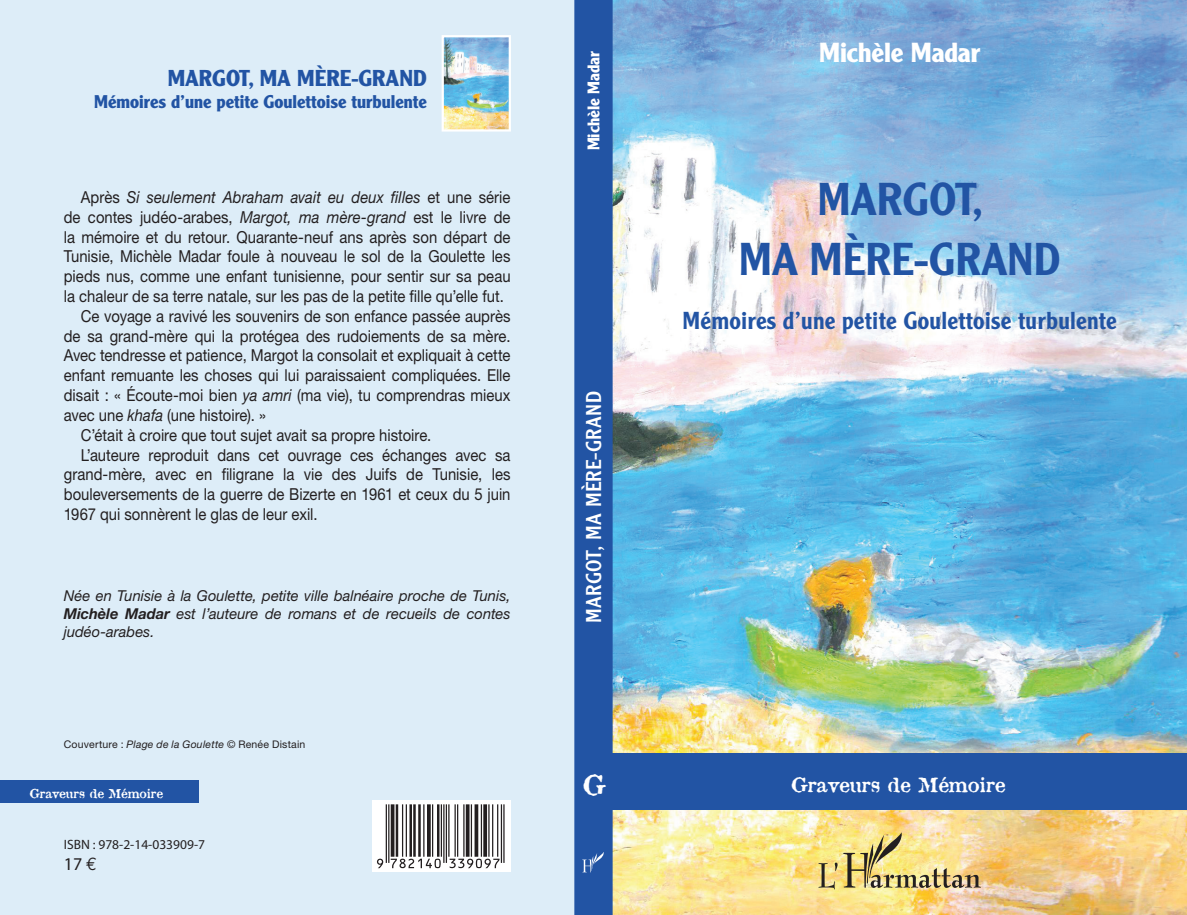
<style>
.page{position:relative;width:1187px;height:915px;background:#fff}
.page>*{position:absolute;margin:0;border:0;box-sizing:border-box;transform-origin:0 0}
.t1{font:500 45px/60px "Clearface Gothic LT Std";color:#2254a4;text-align:center}
.t2{font:700 27px "Clearface Gothic LT Std";letter-spacing:-.005em;color:#fff}
.t3{font:27px "Attic";color:#fff}
.t4{font:500 24px "Clearface Gothic LT Std";letter-spacing:.01em;color:#2254a4}
.t5{font:700 22.5px "Clearface Gothic LT Std";color:#2254a4}
.t6{font:21px "Clearface Gothic LT Std";letter-spacing:.005em;color:#fff}
.t7{font:19.5px "Attic";color:#fff}
.t8{font:700 18px "Clearface Gothic LT Std";color:#2254a4}
.t9{font:18px "Myriad Pro";color:#231f20}
.t10{font:16.5px "Helvetica Neue LT Std";color:#231f20;scale:.9 1}
.t11{font:italic 16.5px "Helvetica Neue LT Std";letter-spacing:.01em;color:#231f20;scale:.9 1}
.t12{font:700 16.5px "Clearface Gothic LT Std";color:#fff}
.t13{font:italic 15px/18px "Helvetica Neue LT Std";color:#231f20;text-align:justify}
.t14{font:13.5px "Myriad Pro";color:#231f20}
.t15{font:12.15px "Attic";color:#fff}
.t16{font:10.5px "Helvetica Neue LT Std";letter-spacing:.02em;color:#231f20}
.s1{font-style:normal}
.s2{font-style:italic}
.s3{font-weight:700}
.s4{font-family:"Euro Mono Std"}
</style>
<div class="page">
<img style="left:612px;top:0;width:574px;height:914px">
<div style="left:0;top:0;width:576px;height:914px;background:#ddedf8"></div>
<svg style="left:372px;top:800px;width:139px;height:72px;background:#e7e6e7"></svg>
<div style="left:574px;top:0;width:38px;height:914px;background:#2254a4"></div>
<img style="left:441px;top:35px;width:70px;height:96px">
<div style="left:612px;top:753px;width:574px;height:56px;background:#2254a4"></div>
<img style="left:818px;top:831px;width:162px;height:58px">
<div style="left:0;top:779px;width:199px;height:23px;background:#2254a4"></div>
<svg style="left:582px;top:852px;width:22px;height:20px"></svg>
<hr style="left:503px;top:804px;width:1px;height:58px;background:#231f20">
<hr style="left:501px;top:804px;width:1px;height:58px;background:#231f20">
<hr style="left:497px;top:804px;width:1px;height:52px;background:#231f20">
<hr style="left:492px;top:804px;width:1px;height:52px;background:#231f20">
<hr style="left:488px;top:804px;width:1px;height:52px;background:#231f20">
<svg style="left:483px;top:804px;width:4px;height:52px"></svg>
<hr style="left:481px;top:804px;width:1px;height:52px;background:#231f20">
<svg style="left:474px;top:804px;width:4px;height:52px"></svg>
<hr style="left:471px;top:804px;width:1px;height:52px;background:#231f20">
<hr style="left:466px;top:804px;width:3px;height:52px;background:#231f20">
<hr style="left:463px;top:804px;width:1px;height:52px;background:#231f20">
<hr style="left:457px;top:804px;width:1px;height:52px;background:#231f20">
<hr style="left:454px;top:804px;width:2px;height:52px;background:#231f20">
<hr style="left:448px;top:804px;width:1px;height:52px;background:#231f20">
<hr style="left:446px;top:804px;width:1px;height:58px;background:#231f20">
<hr style="left:443px;top:804px;width:1px;height:58px;background:#231f20">
<hr style="left:441px;top:804px;width:1px;height:52px;background:#231f20">
<hr style="left:437px;top:804px;width:2px;height:52px;background:#231f20">
<hr style="left:432px;top:804px;width:1px;height:52px;background:#231f20">
<hr style="left:427px;top:804px;width:3px;height:52px;background:#231f20">
<hr style="left:423px;top:804px;width:1px;height:52px;background:#231f20">
<hr style="left:418px;top:804px;width:2px;height:52px;background:#231f20">
<hr style="left:413px;top:804px;width:2px;height:52px;background:#231f20">
<hr style="left:409px;top:804px;width:3px;height:52px;background:#231f20">
<hr style="left:405px;top:804px;width:2px;height:52px;background:#231f20">
<hr style="left:402px;top:804px;width:1px;height:52px;background:#231f20">
<hr style="left:395px;top:804px;width:3px;height:52px;background:#231f20">
<svg style="left:390px;top:804px;width:4px;height:52px"></svg>
<hr style="left:388px;top:804px;width:1px;height:58px;background:#231f20">
<hr style="left:385px;top:804px;width:2px;height:58px;background:#231f20">
<svg style="left:377px;top:858px;width:122px;height:9px"></svg>
<h3 class="t5" style="left:168px;top:65px;width:261px">MARGOT, MA MÈRE-GRAND</h3>
<p class="t8" style="left:94px;top:91px;width:334px">Mémoires d’une petite Goulettoise turbulente</p>
<p class="t11" style="left:81px;top:187px;width:479px"><span class="s1">Après</span> Si seulement Abraham avait eu deux lles <span class="s1">et une série</span></p>
<p class="t10" style="left:64px;top:207px;width:498px">de contes judéo-arabes, <span class="s2">Margot, ma mère-grand</span> est le livre de</p>
<p class="t10" style="left:64px;top:227px;width:497px">la mémoire et du retour. Quarante-neuf ans après son départ de</p>
<p class="t10" style="left:64px;top:246px;width:498px">Tunisie, Michèle Madar foule à nouveau le sol de la Goulette les</p>
<p class="t10" style="left:64px;top:266px;width:498px">pieds nus, comme une enfant tunisienne, pour sentir sur sa peau</p>
<p class="t10" style="left:64px;top:286px;width:490px">la chaleur de sa terre natale, sur les pas de la petite lle qu’elle fut.</p>
<p class="t10" style="left:81px;top:306px;width:479px">Ce voyage a ravivé les souvenirs de son enfance passée auprès</p>
<p class="t10" style="left:64px;top:326px;width:498px">de sa grand-mère qui la protégea des rudoiements de sa mère.</p>
<p class="t10" style="left:64px;top:345px;width:498px">Avec tendresse et patience, Margot la consolait et expliquait à cette</p>
<p class="t10" style="left:64px;top:365px;width:498px">enfant remuante les choses qui lui paraissaient compliquées. Elle</p>
<p class="t10" style="left:64px;top:385px;width:498px">disait : « Écoute-moi bien <span class="s2">ya amri</span> (ma vie), tu comprendras mieux</p>
<p class="t10" style="left:64px;top:405px;width:226px">avec une <span class="s2">khafa</span> (une histoire). »</p>
<p class="t10" style="left:81px;top:425px;width:391px">C’était à croire que tout sujet avait sa propre histoire.</p>
<p class="t10" style="left:81px;top:444px;width:479px">L’auteure reproduit dans cet ouvrage ces échanges avec sa</p>
<p class="t10" style="left:64px;top:464px;width:498px">grand-mère, avec en ligrane la vie des Juifs de Tunisie, les</p>
<p class="t10" style="left:64px;top:484px;width:498px">bouleversements de la guerre de Bizerte en 1961 et ceux du 5 juin</p>
<p class="t10" style="left:64px;top:504px;width:283px">1967 qui sonnèrent le glas de leur exil.</p>
<p class="t13" style="left:64px;top:586px;width:448px">Née en Tunisie à la Goulette, petite ville balnéaire proche de Tunis, <span class="s3">Michèle Madar</span> est l’auteure de romans et de recueils de contes judéo-arabes.</p>
<p class="t16" style="left:64px;top:737px;width:243px">Couverture : <span class="s2">Plage de la Goulette</span> © Renée Distain</p>
<p class="t15" style="left:30px;top:784px;width:135px">Graveurs de Mémoire</p>
<p class="t14" style="left:64px;top:835px;width:143px">ISBN : 978-2-14-033909-7</p>
<p class="t9" style="left:64px;top:852px;width:35px">17 <span class="s4">€</span></p>
<p class="t12" style="left:584px;top:150px;width:101px;rotate:-90deg">Michèle Madar</p>
<p class="t6" style="left:580px;top:622px;width:233px;rotate:-90deg">MARGOT, MA MÈRE-GRAND</p>
<h2 class="t2" style="left:819px;top:37px;width:163px">Michèle Madar</h2>
<h1 class="t1" style="left:738px;top:169px;width:323px">MARGOT,<br>MA MÈRE-GRAND</h1>
<h3 class="t4" style="left:682px;top:306px;width:436px">Mémoires d’une petite Goulettoise turbulente</h3>
<h2 class="t3" style="left:583px;top:766px;width:24px">G</h2>
<p class="t7" style="left:791px;top:771px;width:215px">Graveurs de Mémoire</p>
</div>
